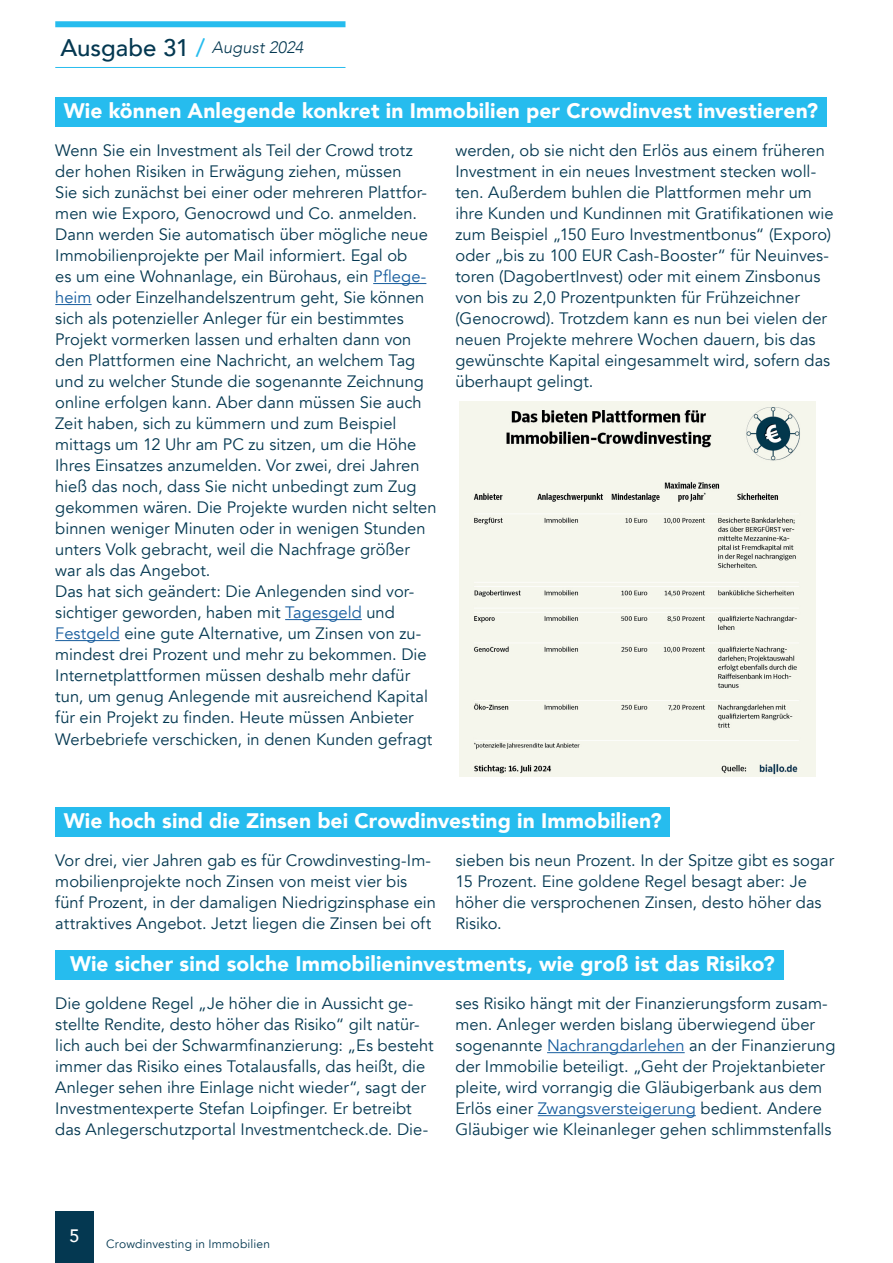
<style>
.page{position:relative;width:893px;height:1263px;background:#fff}
.page>*{position:absolute;margin:0;border:0;box-sizing:border-box;transform-origin:0 0}
.t1{font:900 21px "Avenir";letter-spacing:.005em;color:#fff}
.t2{font:500 18px "Avenir";color:#fff}
.t3{font:16.5px/21px "Avenir";color:#043851}
.t4{font:italic 300 16.5px "Avenir";letter-spacing:.01em;color:#043851}
.t5{font:12px "Avenir";letter-spacing:.015em;color:#043851}
.s1{font-weight:500;font-style:normal;font-size:24px}
.s2{font-weight:500;font-style:normal;font-size:24px;color:#26bcee}
.s3{color:#175d9e}
</style>
<div class="page">
<div style="left:55px;top:21px;width:290px;height:6px;background:#26bcee"></div>
<hr style="left:55px;top:67px;width:290px;height:1px;background:#26bcee">
<div style="left:55px;top:1211px;width:39px;height:52px;background:#043851"></div>
<div style="left:55px;top:97px;width:772px;height:30px;background:#26bcee"></div>
<hr style="left:373px;top:283px;width:53px;height:1px;background:#175d9e">
<hr style="left:55px;top:304px;width:37px;height:1px;background:#175d9e">
<hr style="left:285px;top:619px;width:77px;height:1px;background:#175d9e">
<hr style="left:55px;top:640px;width:65px;height:1px;background:#175d9e">
<div style="left:55px;top:807px;width:615px;height:30px;background:#26bcee"></div>
<div style="left:55px;top:950px;width:728px;height:30px;background:#26bcee"></div>
<hr style="left:547px;top:1052px;width:138px;height:1px;background:#175d9e">
<hr style="left:538px;top:1115px;width:158px;height:1px;background:#175d9e">
<img style="left:459px;top:401px;width:357px;height:375px">
<p class="t4" style="left:60px;top:38px;width:245px"><span class="s1">Ausgabe 31</span> <span class="s2">/</span> August 2024</p>
<p class="t1" style="left:64px;top:93px;width:756px">Wie können Anlegende konkret in Immobilien per Crowdinvest investieren?</p>
<p class="t3" style="left:55px;top:140px;width:383px">Wenn Sie ein Investment als Teil der Crowd trotz der hohen Risiken in Erwägung ziehen, müssen<br>Sie sich zunächst bei einer oder mehreren Plattfor&shy;men wie Exporo, Genocrowd und Co. anmelden.<br>Dann werden Sie automatisch über mögliche neue Immobilienprojekte per Mail informiert. Egal ob<br>es um eine Wohnanlage, ein Bürohaus, ein <span class="s3">Pflege&shy;heim</span> oder Einzelhandelszentrum geht, Sie können sich als potenzieller Anleger für ein bestimmtes Projekt vormerken lassen und erhalten dann von den Plattformen eine Nachricht, an welchem Tag und zu welcher Stunde die sogenannte Zeichnung online erfolgen kann. Aber dann müssen Sie auch Zeit haben, sich zu kümmern und zum Beispiel mittags um 12 Uhr am PC zu sitzen, um die Höhe Ihres Einsatzes anzumelden. Vor zwei, drei Jahren hieß das noch, dass Sie nicht unbedingt zum Zug gekommen wären. Die Projekte wurden nicht selten binnen weniger Minuten oder in wenigen Stunden unters Volk gebracht, weil die Nachfrage größer war als das Angebot.<br>Das hat sich geändert: Die Anlegenden sind vor&shy;sichtiger geworden, haben mit <span class="s3">Tagesgeld</span> und <span class="s3">Festgeld</span> eine gute Alternative, um Zinsen von zu&shy;mindest drei Prozent und mehr zu bekommen. Die Internetplattformen müssen deshalb mehr dafür tun, um genug Anlegende mit ausreichend Kapital für ein Projekt zu finden. Heute müssen Anbieter Werbebriefe verschicken, in denen Kunden gefragt</p>
<p class="t3" style="left:455px;top:141px;width:380px">werden, ob sie nicht den Erlös aus einem früheren Investment in ein neues Investment stecken woll&shy;ten. Außerdem buhlen die Plattformen mehr um ihre Kunden und Kundinnen mit Gratifikationen wie zum Beispiel „150 Euro Investmentbonus“ (Exporo) oder „bis zu 100 EUR Cash-Booster“ für Neuinves&shy;toren (DagobertInvest) oder mit einem Zinsbonus von bis zu 2,0 Prozentpunkten für Frühzeichner (Genocrowd). Trotzdem kann es nun bei vielen der neuen Projekte mehrere Wochen dauern, bis das gewünschte Kapital eingesammelt wird, sofern das überhaupt gelingt.</p>
<p class="t1" style="left:64px;top:803px;width:599px">Wie hoch sind die Zinsen bei Crowdinvesting in Immobilien?</p>
<p class="t3" style="left:55px;top:850px;width:382px">Vor drei, vier Jahren gab es für Crowdinvesting-Im&shy;mobilienprojekte noch Zinsen von meist vier bis fünf Prozent, in der damaligen Niedrigzinsphase ein attraktives Angebot. Jetzt liegen die Zinsen bei oft</p>
<p class="t3" style="left:455px;top:850px;width:380px">sieben bis neun Prozent. In der Spitze gibt es sogar 15 Prozent. Eine goldene Regel besagt aber: Je höher die versprochenen Zinsen, desto höher das Risiko.</p>
<p class="t1" style="left:70px;top:946px;width:706px">Wie sicher sind solche Immobilieninvestments, wie groß ist das Risiko?</p>
<p class="t3" style="left:55px;top:993px;width:380px">Die goldene Regel „Je höher die in Aussicht ge&shy;stellte Rendite, desto höher das Risiko“ gilt natür&shy;lich auch bei der Schwarmfinanzierung: „Es besteht immer das Risiko eines Totalausfalls, das heißt, die Anleger sehen ihre Einlage nicht wieder“, sagt der Investmentexperte Stefan Loipfinger. Er betreibt das Anlegerschutzportal Investmentcheck.de. Die-</p>
<p class="t3" style="left:455px;top:993px;width:381px">ses Risiko hängt mit der Finanzierungsform zusam&shy;men. Anleger werden bislang überwiegend über sogenannte <span class="s3">Nachrangdarlehen</span> an der Finanzierung der Immobilie beteiligt. „Geht der Projektanbieter pleite, wird vorrangig die Gläubigerbank aus dem Erlös einer <span class="s3">Zwangsversteigerung</span> bedient. Andere Gläubiger wie Kleinanleger gehen schlimmstenfalls</p>
<p class="t2" style="left:69px;top:1220px;width:12px">5</p>
<p class="t5" style="left:106px;top:1236px;width:165px">Crowdinvesting in Immobilien</p>
</div>
